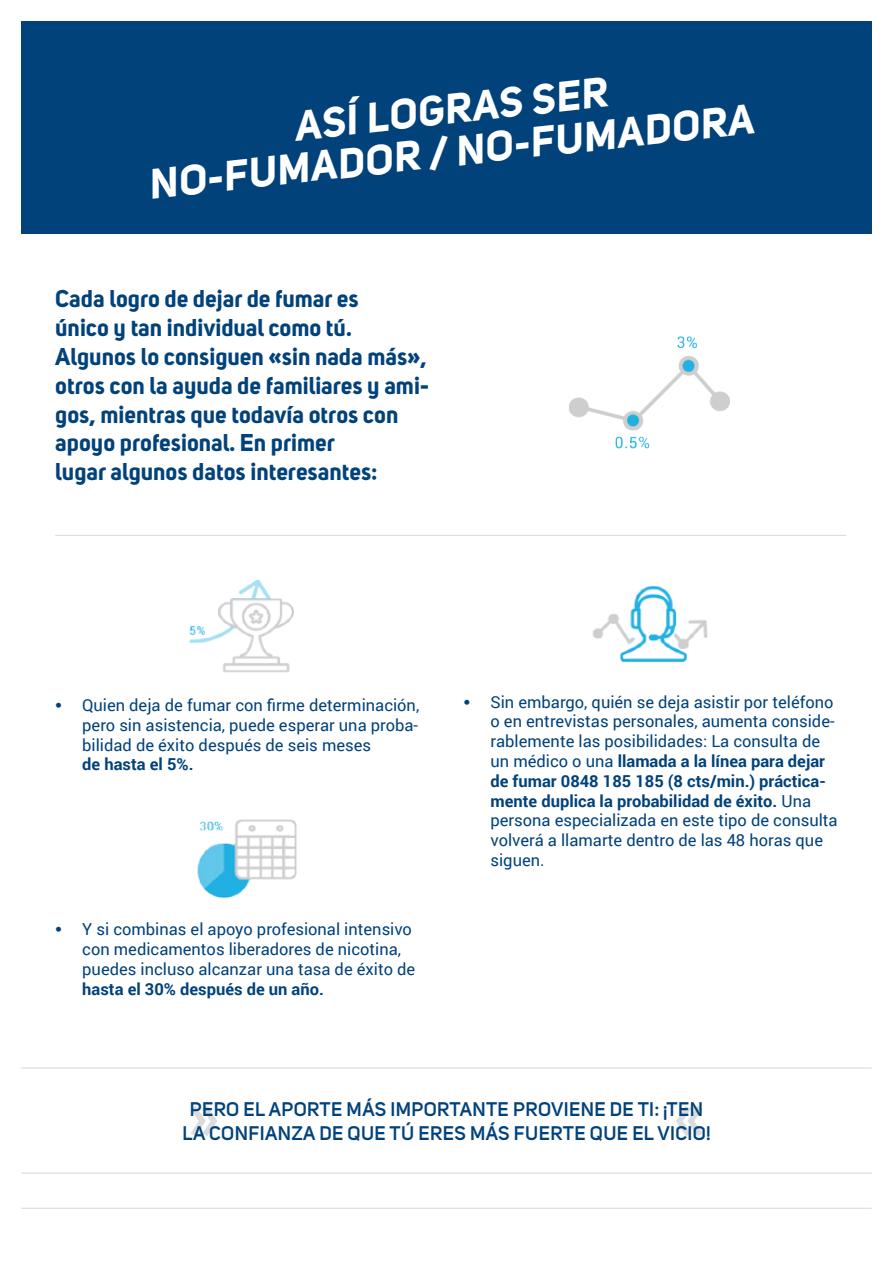
<style>
.page{position:relative;width:893px;height:1263px;background:#fff}
.page>*{position:absolute;margin:0;border:0;box-sizing:border-box;transform-origin:0 0}
.t1{font:72px "Uni Sans";color:#dadcde}
.t2{font:700 41.7px/42.2px "Uni Sans";color:#fff;text-align:center}
.t3{font:700 24px/28.8px "Uni Sans";color:#01427b}
.t4{font:600 19.5px/23.4px "Uni Sans";letter-spacing:.02em;color:#01427b;text-align:center}
.t5{font:16.5px/19.8px "Roboto";color:#01427b}
.t6{font:700 16.5px "Roboto";color:#01427b}
.s1{font-family:"Uni Sans"}
.s2{font-weight:700}
</style>
<div class="page">
<hr style="left:21px;top:1067px;width:851px;height:1px;background:#dadcde">
<hr style="left:21px;top:1172px;width:851px;height:2px;background:#dadcde">
<div style="left:21px;top:21px;width:851px;height:213px;background:#01427b"></div>
<hr style="left:55px;top:535px;width:791px;height:1px;background:#dadcde">
<hr style="left:21px;top:1208px;width:851px;height:1px;background:#dadcde">
<img style="left:569px;top:336px;width:161px;height:113px">
<img style="left:189px;top:579px;width:105px;height:94px">
<img style="left:197px;top:819px;width:100px;height:79px">
<img style="left:592px;top:586px;width:116px;height:77px">
<h2 class="t2" style="left:142px;top:120px;width:610px;rotate:-6deg">ASÍ LOGRAS SER<br>NO-FUMADOR / NO-FUMADORA</h2>
<h3 class="t3" style="left:55px;top:284px;width:376px">Cada logro de dejar de fumar es<br>único y tan individual como tú.<br>Algunos lo consiguen «sin nada más», otros con la ayuda de familiares y ami&shy;gos, mientras que todavía otros con apoyo profesional. En primer<br>lugar algunos datos interesantes:</h3>
<p class="t5" style="left:82px;top:694px;width:338px;text-align:justify;text-indent:-27px"><span class="s1">•</span> Quien deja de fumar con firme determinación, pero sin asistencia, puede esperar una proba&shy;bilidad de éxito después de seis meses</p>
<p class="t6" style="left:82px;top:753px;width:113px">de hasta el 5%.</p>
<p class="t5" style="left:82px;top:919px;width:335px;text-indent:-27px"><span class="s1">•</span> Y si combinas el apoyo profesional intensivo con medicamentos liberadores de nicotina, puedes incluso alcanzar una tasa de éxito de</p>
<p class="t6" style="left:82px;top:977px;width:243px">hasta el 30% después de un año.</p>
<p class="t5" style="left:490px;top:691px;width:349px;text-indent:-27px"><span class="s1">•</span> Sin embargo, quién se deja asistir por teléfono o en entrevistas personales, aumenta conside&shy;rablemente las posibilidades: La consulta de un médico o una <span class="s2">llamada a la línea para dejar de fumar 0848 185 185 (8 cts/min.) práctica&shy;mente duplica la probabilidad de éxito.</span> Una persona especializada en este tipo de consulta volverá a llamarte dentro de las 48 horas que siguen.</p>
<p class="t4" style="left:183px;top:1098px;width:529px">PERO EL APORTE MÁS IMPORTANTE PROVIENE DE TI: ¡TEN<br>LA CONFIANZA DE QUE TÚ ERES MÁS FUERTE QUE EL VICIO!</p>
<h1 class="t1" style="left:187px;top:1075px;width:34px">»</h1>
<h1 class="t1" style="left:673px;top:1075px;width:34px">«</h1>
</div>
